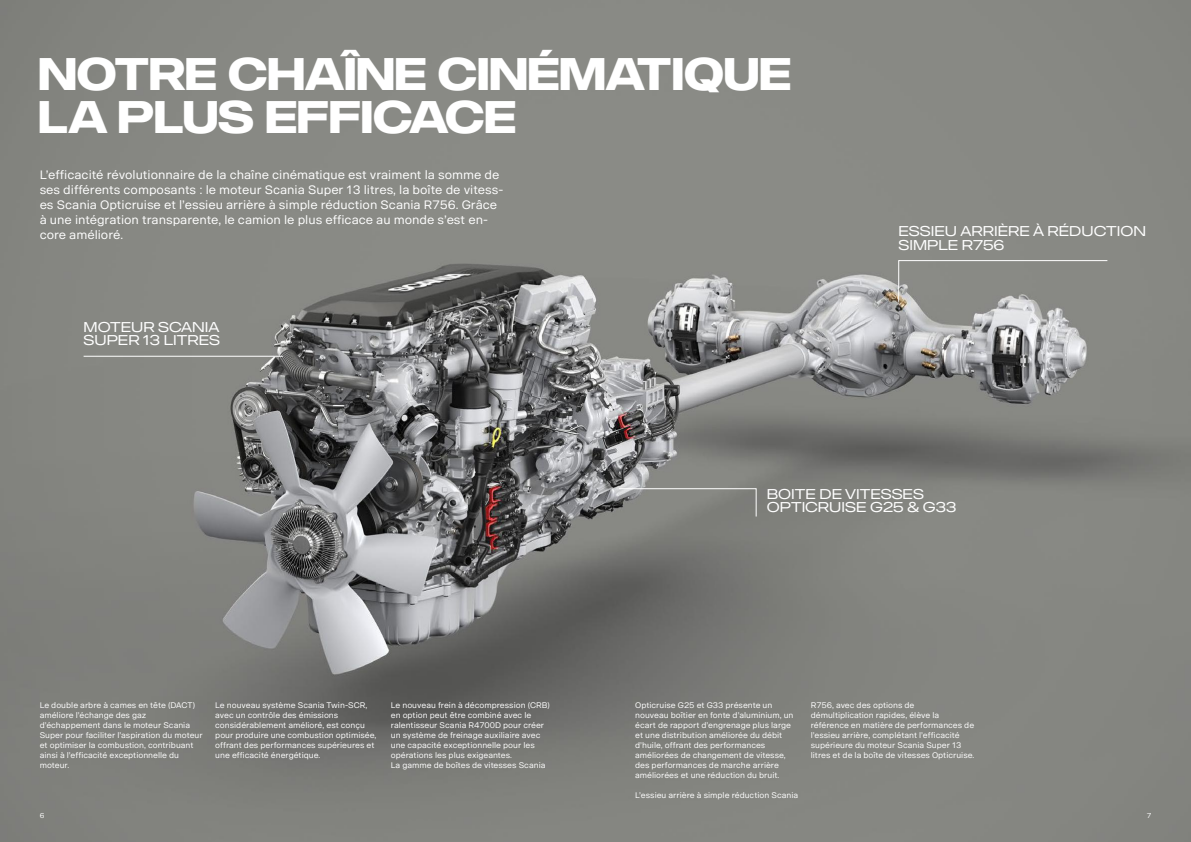
<style>
.page{position:relative;width:1191px;height:842px;background:#fff}
.page>*{position:absolute;margin:0;border:0;box-sizing:border-box;transform-origin:0 0}
.t1{font:700 45px/42.8px "Scania Sans Headline";color:#fff}
.t2{font:14px/13.3px "Scania Sans Headline";color:#fff}
.t3{font:12px/15px "Scania Sans";color:#fff}
.t4{font:8px/10px "Scania Sans";color:#fff}
.t5{font:7px "Scania Sans";color:#fff}
</style>
<div class="page">
<img style="left:0;top:0;width:1191px;height:842px">
<svg style="left:898px;top:260px;width:209px;height:42px;background:#8e8f8a"></svg>
<svg style="left:619px;top:488px;width:137px;height:29px;background:#888985"></svg>
<hr style="left:84px;top:356px;width:199px;height:1px;background:#fff">
<h1 class="t1" style="left:39px;top:53px;width:754px">NOTRE CHAÎNE CINÉMATIQUE<br>LA PLUS EFFICACE</h1>
<p class="t3" style="left:40px;top:167px;width:465px">L’efficacité révolutionnaire de la chaîne cinématique est vraiment la somme de ses différents composants : le moteur Scania Super 13 litres, la boîte de vitess&shy;es Scania Opticruise et l’essieu arrière à simple réduction Scania R756. Grâce à une intégration transparente, le camion le plus efficace au monde s’est en&shy;core amélioré.</p>
<h2 class="t2" style="left:84px;top:320px;width:138px">MOTEUR SCANIA<br>SUPER 13 LITRES</h2>
<h2 class="t2" style="left:898px;top:225px;width:249px">ESSIEU ARRIÈRE À RÉDUCTION<br>SIMPLE R756</h2>
<h2 class="t2" style="left:767px;top:487px;width:191px">BOITE DE VITESSES<br>OPTICRUISE G25 &amp; G33</h2>
<p class="t4" style="left:40px;top:700px;width:164px">Le double arbre à cames en tête (DACT) améliore l’échange des gaz d’échappement dans le moteur Scania Super pour faciliter l’aspiration du moteur et optimiser la combustion, contribuant ainsi à l’efficacité exceptionnelle du moteur.</p>
<p class="t4" style="left:215px;top:700px;width:163px">Le nouveau système Scania Twin-SCR, avec un contrôle des émissions considérablement amélioré, est conçu pour produire une combustion optimisée, offrant des performances supérieures et une efficacité énergétique.</p>
<p class="t4" style="left:391px;top:700px;width:161px">Le nouveau frein à décompression (CRB) en option peut être combiné avec le ralentisseur Scania R4700D pour créer un système de freinage auxiliaire avec une capacité exceptionnelle pour les opérations les plus exigeantes.<br>La gamme de boîtes de vitesses Scania</p>
<p class="t4" style="left:635px;top:700px;width:160px">Opticruise G25 et G33 présente un nouveau boîtier en fonte d’aluminium, un écart de rapport d’engrenage plus large et une distribution améliorée du débit d’huile, offrant des performances améliorées de changement de vitesse, des performances de marche arrière améliorées et une réduction du bruit.</p>
<p class="t4" style="left:635px;top:790px;width:165px">L’essieu arrière à simple réduction Scania</p>
<p class="t4" style="left:810px;top:700px;width:165px">R756, avec des options de démultiplication rapides, élève la référence en matière de performances de l’essieu arrière, complétant l’efficacité supérieure du moteur Scania Super 13 litres et de la boîte de vitesses Opticruise.</p>
<p class="t5" style="left:40px;top:811px;width:6px">6</p>
<p class="t5" style="left:1146px;top:811px;width:6px">7</p>
</div>
